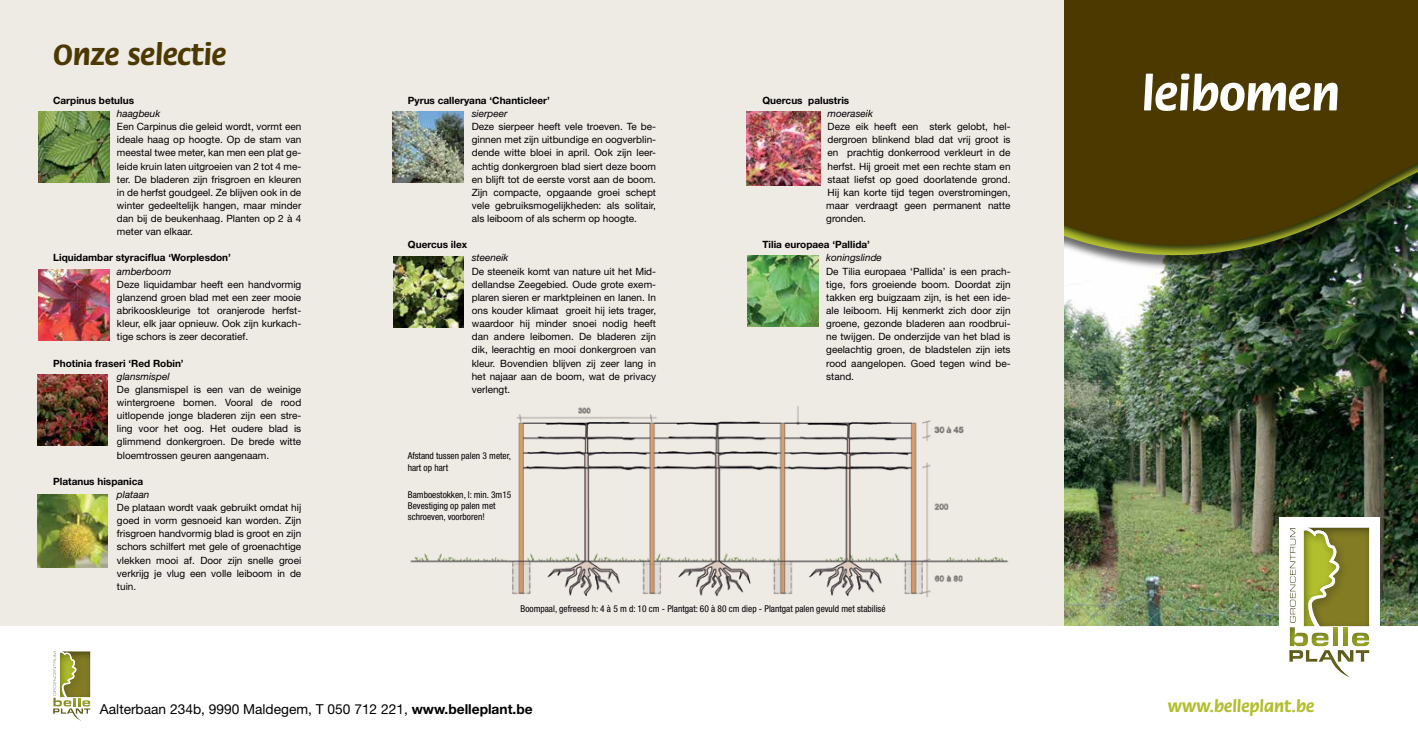
<style>
.page{position:relative;width:1418px;height:745px;background:#fff}
.page>*{position:absolute;margin:0;border:0;box-sizing:border-box;transform-origin:0 0}
.t1{font:700 50px "Flora Std";color:#fff}
.t2{font:700 31.25px "Flora Std";color:#4b3900}
.t3{font:700 17.5px "Flora Std";color:#b1be2d}
.t4{font:13.75px "Helvetica Neue LT Std";color:#000}
.t5{font:10px/13.1px "Helvetica Neue LT Std";color:#000;text-align:justify}
.t6{font:700 10px "Helvetica Neue LT Std";color:#000}
.t7{font:italic 10px "Helvetica Neue LT Std";color:#000}
.t8{font:condensed 9.38px/11.2px "Helvetica Neue LT Std";color:#000}
.s1{font-weight:700}
</style>
<div class="page">
<img style="left:1063px;top:279px;width:354px;height:346px">
<img style="left:1063px;top:269px;width:354px;height:10px">
<svg style="left:1063px;top:0;width:354px;height:269px;background:#4b3f0a"></svg>
<div style="left:0;top:0;width:1063px;height:625px;background:#eeeae4"></div>
<img style="left:410px;top:406px;width:598px;height:191px">
<img style="left:37px;top:374px;width:71px;height:71px">
<img style="left:392px;top:111px;width:71px;height:71px">
<img style="left:746px;top:111px;width:74px;height:75px">
<img style="left:39px;top:111px;width:71px;height:71px">
<img style="left:748px;top:256px;width:70px;height:70px">
<img style="left:37px;top:494px;width:71px;height:73px">
<img style="left:394px;top:257px;width:70px;height:71px">
<img style="left:39px;top:269px;width:71px;height:71px">
<div style="left:1279px;top:517px;width:100px;height:170px;background:#fff"></div>
<div style="left:1287px;top:525px;width:82px;height:153px;background:#000;opacity:.42"></div>
<div style="left:51px;top:649px;width:40px;height:72px;background:#000;opacity:.42"></div>
<h2 class="t2" style="left:53px;top:38px;width:174px">Onze selectie</h2>
<p class="t6" style="left:53px;top:94px;width:82px">Carpinus betulus</p>
<p class="t7" style="left:117px;top:107px;width:45px">haagbeuk</p>
<p class="t5" style="left:117px;top:120px;width:186px">Een Carpinus die geleid wordt, vormt een ideale haag op hoogte. Op de stam van meestal twee meter, kan men een plat ge&shy;leide kruin laten uitgroeien van 2 tot 4 me&shy;ter. De bladeren zijn frisgroen en kleuren in de herfst goudgeel. Ze blijven ook in de winter gedeeltelijk hangen, maar minder dan bij de beukenhaag. Planten op 2 à 4 meter van elkaar.</p>
<p class="t6" style="left:53px;top:251px;width:179px">Liquidambar styraciflua ‘Worplesdon’</p>
<p class="t7" style="left:117px;top:265px;width:56px">amberboom</p>
<p class="t5" style="left:117px;top:277px;width:186px">Deze liquidambar heeft een handvormig glanzend groen blad met een zeer mooie abrikooskleurige tot oranjerode herfst&shy;kleur, elk jaar opnieuw. Ook zijn kurkach&shy;tige schors is zeer decoratief.</p>
<p class="t6" style="left:53px;top:356px;width:132px">Photinia fraseri ‘Red Robin’</p>
<p class="t7" style="left:117px;top:370px;width:54px">glansmispel</p>
<p class="t5" style="left:117px;top:382px;width:186px">De glansmispel is een van de weinige wintergroene bomen. Vooral de rood uitlopende jonge bladeren zijn een stre&shy;ling voor het oog. Het oudere blad is glimmend donkergroen. De brede witte bloemtrossen geuren aangenaam.</p>
<p class="t6" style="left:53px;top:474px;width:91px">Platanus hispanica</p>
<p class="t7" style="left:117px;top:488px;width:34px">plataan</p>
<p class="t5" style="left:117px;top:500px;width:186px">De plataan wordt vaak gebruikt omdat hij goed in vorm gesnoeid kan worden. Zijn frisgroen handvormig blad is groot en zijn schors schilfert met gele of groenachtige vlekken mooi af. Door zijn snelle groei verkrijg je vlug een volle leiboom in de tuin.</p>
<p class="t6" style="left:408px;top:94px;width:143px">Pyrus calleryana ‘Chanticleer’</p>
<p class="t7" style="left:472px;top:107px;width:37px">sierpeer</p>
<p class="t5" style="left:472px;top:120px;width:186px">Deze sierpeer heeft vele troeven. Te be&shy;ginnen met zijn uitbundige en oogverblin&shy;dende witte bloei in april. Ook zijn leer&shy;achtig donkergroen blad siert deze boom en blijft tot de eerste vorst aan de boom.<br>Zijn compacte, opgaande groei schept vele gebruiksmogelijkheden: als solitair, als leiboom of als scherm op hoogte.</p>
<p class="t6" style="left:408px;top:238px;width:61px">Quercus ilex</p>
<p class="t7" style="left:472px;top:252px;width:38px">steeneik</p>
<p class="t5" style="left:472px;top:264px;width:186px">De steeneik komt van nature uit het Mid&shy;dellandse Zeegebied. Oude grote exem&shy;plaren sieren er marktpleinen en lanen. In ons kouder klimaat groeit hij iets trager, waardoor hij minder snoei nodig heeft dan andere leibomen. De bladeren zijn dik, leerachtig en mooi donkergroen van kleur. Bovendien blijven zij zeer lang in het najaar aan de boom, wat de privacy verlengt.</p>
<p class="t8" style="left:407px;top:450px;width:105px">Afstand tussen palen 3 meter, hart op hart</p>
<p class="t8" style="left:408px;top:488px;width:105px">Bamboestokken, l: min. 3m15<br>Bevestiging op palen met schroeven, voorboren!</p>
<p class="t6" style="left:762px;top:94px;width:88px">Quercus palustris</p>
<p class="t7" style="left:827px;top:107px;width:47px">moeraseik</p>
<p class="t5" style="left:826px;top:120px;width:186px">Deze eik heeft een sterk gelobt, hel&shy;dergroen blinkend blad dat vrij groot is en prachtig donkerrood verkleurt in de herfst. Hij groeit met een rechte stam en staat liefst op goed doorlatende grond.<br>Hij kan korte tijd tegen overstromingen, maar verdraagt geen permanent natte gronden.</p>
<p class="t6" style="left:762px;top:238px;width:109px">Tilia europaea ‘Pallida’</p>
<p class="t7" style="left:826px;top:252px;width:57px">koningslinde</p>
<p class="t5" style="left:826px;top:264px;width:186px">De Tilia europaea ‘Pallida’ is een prach&shy;tige, fors groeiende boom. Doordat zijn takken erg buigzaam zijn, is het een ide&shy;ale leiboom. Hij kenmerkt zich door zijn groene, gezonde bladeren aan roodbrui&shy;ne twijgen. De onderzijde van het blad is geelachtig groen, de bladstelen zijn iets rood aangelopen. Goed tegen wind be&shy;stand.</p>
<p class="t8" style="left:520px;top:603px;width:366px">Boompaal, gefreesd h: 4 à 5 m d: 10 cm - Plantgat: 60 à 80 cm diep - Plantgat palen gevuld met stabilisé</p>
<h1 class="t1" style="left:1141px;top:67px;width:200px">leibomen</h1>
<h3 class="t4" style="left:100px;top:700px;width:434px">Aalterbaan 234b, 9990 Maldegem, T 050 712 221, <span class="s1">www.belleplant.be</span></h3>
<h3 class="t3" style="left:1167px;top:696px;width:148px">www.belleplant.be</h3>
</div>
